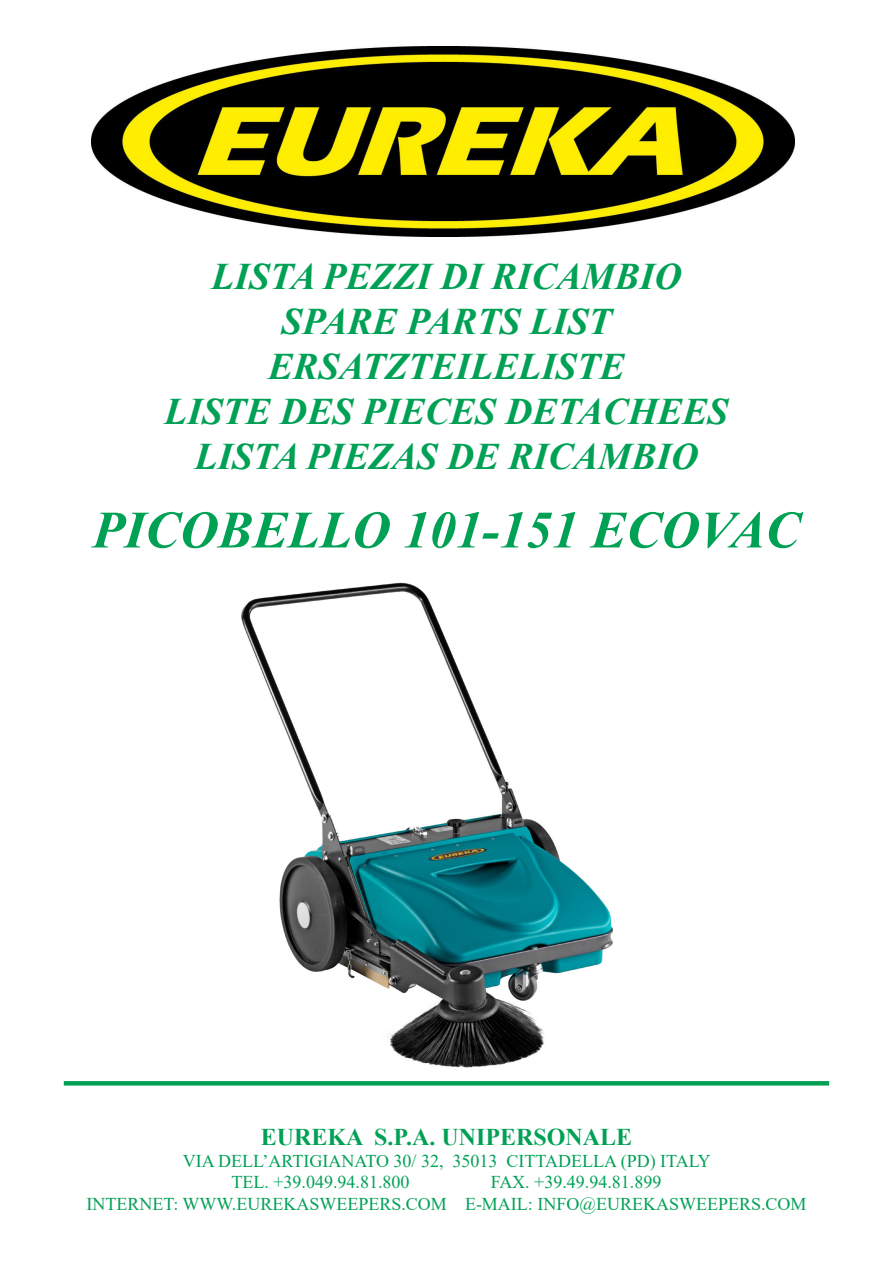
<style>
.page{position:relative;width:893px;height:1263px;background:#fff}
.page>*{position:absolute;margin:0;border:0;box-sizing:border-box;transform-origin:0 0}
.TITOLI_TAVOLA{font:italic 700 52.5px "Times New Roman";color:#00a155}
.TITOLI_TAVOLA-2{font:italic 700 37.5px "Times New Roman";color:#00a155}
.TITOLI_TAVOLA-3{font:700 24px "Times New Roman";color:#00a155}
.TITOLI_TAVOLA-4{font:18px "Times New Roman";color:#00a155}
</style>
<div class="page">
<img style="left:92px;top:47px;width:702px;height:189px">
<svg style="left:64px;top:1081px;width:765px;height:4px;background:#04a258"></svg>
<img style="left:241px;top:582px;width:372px;height:486px">
<p class="TITOLI_TAVOLA-2" style="left:211px;top:251px;width:471px">LISTA PEZZI DI RICAMBIO</p>
<p class="TITOLI_TAVOLA-2" style="left:281px;top:296px;width:331px">SPARE PARTS LIST</p>
<p class="TITOLI_TAVOLA-2" style="left:268px;top:341px;width:358px">ERSATZTEILELISTE</p>
<p class="TITOLI_TAVOLA-2" style="left:165px;top:386px;width:565px">LISTE DES PIECES DETACHEES</p>
<p class="TITOLI_TAVOLA-2" style="left:195px;top:431px;width:505px">LISTA PIEZAS DE RICAMBIO</p>
<p class="TITOLI_TAVOLA" style="left:93px;top:493px;width:709px">PICOBELLO 101-151 ECOVAC</p>
<p class="TITOLI_TAVOLA-3" style="left:261px;top:1119px;width:373px">EUREKA S.P.A. UNIPERSONALE</p>
<p class="TITOLI_TAVOLA-4" style="left:183px;top:1148px;width:530px">VIA DELL’ARTIGIANATO 30/ 32, 35013 CITTADELLA (PD) ITALY</p>
<p class="TITOLI_TAVOLA-4" style="left:231px;top:1169px;width:180px">TEL. +39.049.94.81.800</p>
<p class="TITOLI_TAVOLA-4" style="left:491px;top:1169px;width:172px">FAX. +39.49.94.81.899</p>
<p class="TITOLI_TAVOLA-4" style="left:86px;top:1191px;width:722px">INTERNET: WWW.EUREKASWEEPERS.COM E-MAIL: INFO@EUREKASWEEPERS.COM</p>
</div>
